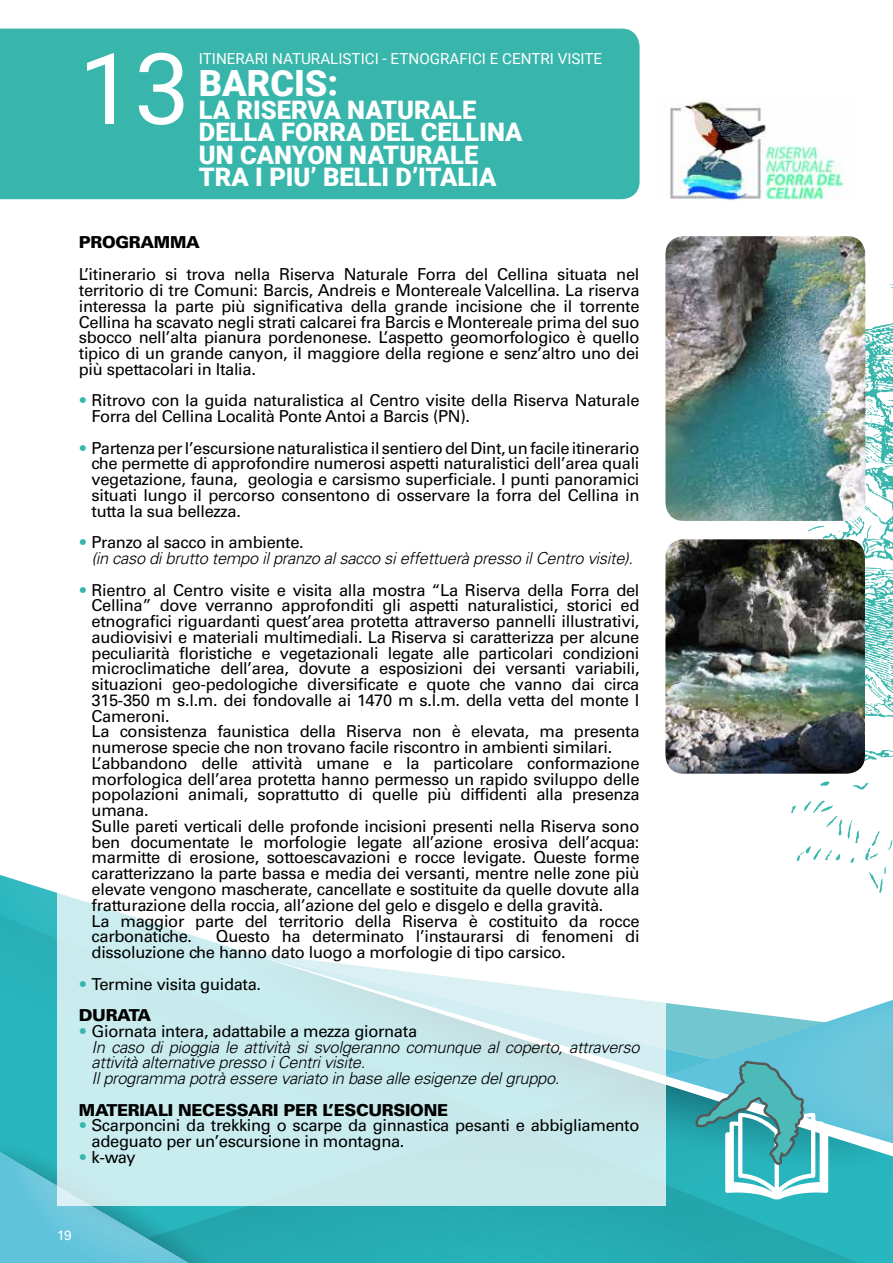
<style>
.page{position:relative;width:893px;height:1263px;background:#fff}
.page>*{position:absolute;margin:0;border:0;box-sizing:border-box;transform-origin:0 0}
.t1{font:98.85px "Roboto";color:#fff}
.t2{font:900 36.15px "Roboto";color:#fff}
.t3{font:900 25.5px/22.5px "Roboto";color:#fff}
.t4{font:16.5px/15.8px "Univers LT Std";letter-spacing:-.02em;color:#000}
.t5{font:italic 300 16.5px/15.8px "Univers";letter-spacing:-.02em;color:#000}
.t6{font:900 16.5px "Univers LT Std";letter-spacing:-.02em;color:#000}
.t7{font:15.15px "Roboto";color:#fff}
.t8{font:13.5px "Univers LT Std";color:#fff}
.s1{font-weight:900;color:#38b6ac}
.s2{font-weight:900}
</style>
<div class="page">
<img style="left:791px;top:252px;width:102px;height:619px">
<div style="left:0;top:29px;width:640px;height:170px;background:#38b6ac"></div>
<svg style="left:0;top:1062px;width:664px;height:201px;background:#26adb5"></svg>
<svg style="left:238px;top:1205px;width:426px;height:9px;background:#36aeb5"></svg>
<svg style="left:0;top:1130px;width:228px;height:133px;background:#4dbacb"></svg>
<svg style="left:0;top:875px;width:57px;height:187px;background:#33b8bf"></svg>
<svg style="left:57px;top:893px;width:607px;height:312px;fill:#c9ecee"></svg>
<img style="left:670px;top:99px;width:174px;height:102px">
<svg style="left:664px;top:871px;width:229px;height:392px"></svg>
<img style="left:665px;top:236px;width:200px;height:285px">
<img style="left:665px;top:539px;width:200px;height:235px">
<h1 class="t1" style="left:79px;top:20px;width:113px">13</h1>
<p class="t7" style="left:199px;top:48px;width:405px">ITINERARI NATURALISTICI - ETNOGRAFICI E CENTRI VISITE</p>
<h2 class="t2" style="left:199px;top:58px;width:141px">BARCIS:</h2>
<h3 class="t3" style="left:199px;top:97px;width:325px">LA RISERVA NATURALE<br>DELLA FORRA DEL CELLINA<br>UN CANYON NATURALE<br>TRA I PIU’ BELLI D’ITALIA</h3>
<p class="t6" style="left:79px;top:232px;width:123px">PROGRAMMA</p>
<p class="t4" style="left:79px;top:267px;width:562px;text-align:justify">L’itinerario si trova nella Riserva Naturale Forra del Cellina situata nel territorio di tre Comuni: Barcis, Andreis e Montereale Valcellina. La riserva interessa la parte più significativa della grande incisione che il torrente Cellina ha scavato negli strati calcarei fra Barcis e Montereale prima del suo sbocco nell’alta pianura pordenonese. L’aspetto geomorfologico è quello tipico di un grande canyon, il maggiore della regione e senz’altro uno dei più spettacolari in Italia.</p>
<p class="t4" style="left:92px;top:393px;width:549px;text-indent:-13px"><span class="s1">•</span> Ritrovo con la guida naturalistica al Centro visite della Riserva Naturale<br>Forra del Cellina Località Ponte Antoi a Barcis (PN).</p>
<p class="t4" style="left:92px;top:440px;width:549px;text-align:justify;text-indent:-13px"><span class="s1">•</span> Partenza per l’escursione naturalistica il sentiero del Dint, un facile itinerario che permette di approfondire numerosi aspetti naturalistici dell’area quali vegetazione, fauna, geologia e carsismo superficiale. I punti panoramici situati lungo il percorso consentono di osservare la forra del Cellina in tutta la sua bellezza.</p>
<p class="t4" style="left:79px;top:535px;width:227px"><span class="s1">•</span> Pranzo al sacco in ambiente.</p>
<p class="t5" style="left:92px;top:550px;width:543px">(in caso di brutto tempo il pranzo al sacco si effettuerà presso il Centro visite).</p>
<p class="t4" style="left:92px;top:582px;width:549px;text-indent:-13px"><span class="s1">•</span> Rientro al Centro visite e visita alla mostra “La Riserva della Forra del Cellina” dove verranno approfonditi gli aspetti naturalistici, storici ed etnografici riguardanti quest’area protetta attraverso pannelli illustrativi, audiovisivi e materiali multimediali. La Riserva si caratterizza per alcune peculiarità floristiche e vegetazionali legate alle particolari condizioni microclimatiche dell’area, dovute a esposizioni dei versanti variabili, situazioni geo-pedologiche diversificate e quote che vanno dai circa 315-350 m s.l.m. dei fondovalle ai 1470 m s.l.m. della vetta del monte I Cameroni.<br>La consistenza faunistica della Riserva non è elevata, ma presenta numerose specie che non trovano facile riscontro in ambienti similari.<br>L’abbandono delle attività umane e la particolare conformazione morfologica dell’area protetta hanno permesso un rapido sviluppo delle popolazioni animali, soprattutto di quelle più diffidenti alla presenza umana.<br>Sulle pareti verticali delle profonde incisioni presenti nella Riserva sono ben documentate le morfologie legate all’azione erosiva dell’acqua: marmitte di erosione, sottoescavazioni e rocce levigate. Queste forme caratterizzano la parte bassa e media dei versanti, mentre nelle zone più elevate vengono mascherate, cancellate e sostituite da quelle dovute alla fratturazione della roccia, all’azione del gelo e disgelo e della gravità.<br>La maggior parte del territorio della Riserva è costituito da rocce carbonatiche.</p>
<p class="t4" style="left:92px;top:929px;width:549px;text-indent:124px">Questo ha determinato l’instaurarsi di fenomeni di dissoluzione che hanno dato luogo a morfologie di tipo carsico.</p>
<p class="t4" style="left:79px;top:968px;width:184px;line-height:31.5px"><span class="s1">•</span> Termine visita guidata.<br><span class="s2">DURATA</span></p>
<p class="t4" style="left:79px;top:1023px;width:340px"><span class="s1">•</span> Giornata intera, adattabile a mezza giornata</p>
<p class="t5" style="left:92px;top:1039px;width:549px">In caso di pioggia le attività si svolgeranno comunque al coperto, attraverso attività alternative presso i Centri visite.<br>Il programma potrà essere variato in base alle esigenze del gruppo.</p>
<p class="t6" style="left:79px;top:1099px;width:371px">MATERIALI NECESSARI PER L’ESCURSIONE</p>
<p class="t4" style="left:92px;top:1118px;width:549px;text-indent:-13px"><span class="s1">•</span> Scarponcini da trekking o scarpe da ginnastica pesanti e abbigliamento adeguato per un’escursione in montagna.</p>
<p class="t4" style="left:79px;top:1149px;width:58px"><span class="s1">•</span> k-way</p>
<p class="t8" style="left:57px;top:1227px;width:16px">19</p>
</div>
